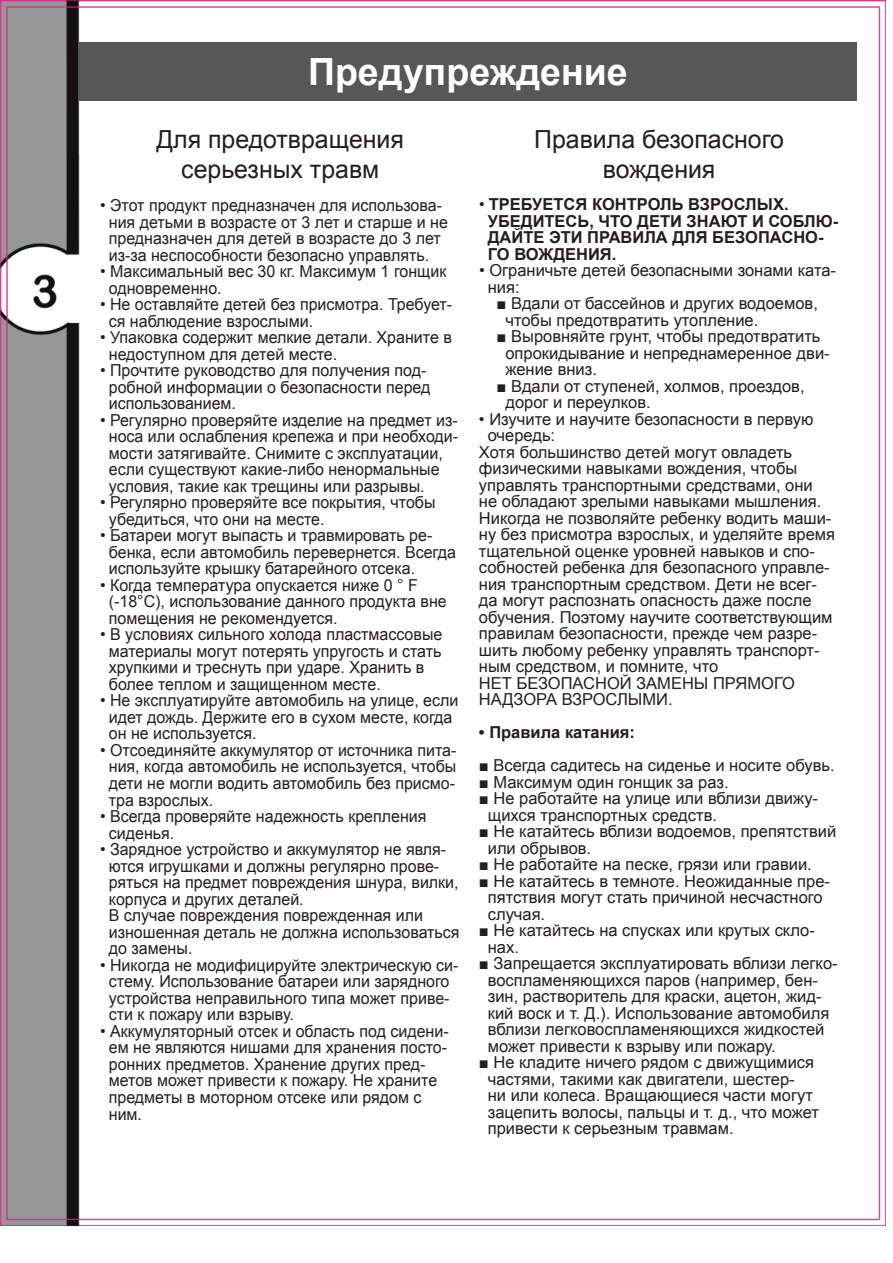
<style>
.page{position:relative;width:893px;height:1263px;background:#fff}
.page>*{position:absolute;margin:0;border:0;box-sizing:border-box;transform-origin:0 0}
.t1{font:700 37.5px "Arial";color:#fff}
.t2{font:24.9px/29.8px "Arial";color:#231f20;text-align:center}
.t3{font:16.5px/16.5px "Arial";color:#231f20}
.t4{font:700 16.5px/16.5px "Arial";color:#231f20}
.s1{font-weight:400}
</style>
<div class="page">
<img style="left:0;top:0;width:885px;height:1225px">
<div style="left:79px;top:42px;width:778px;height:59px;background:#555857"></div>
<div style="left:91px;top:121px;width:757px;height:1058px;background:#fff"></div>
<h1 class="t1" style="left:308px;top:47px;width:321px">Предупреждение</h1>
<h2 class="t2" style="left:156px;top:125px;width:249px">Для предотвращения серьезных травм</h2>
<p class="t3" style="left:109px;top:198px;width:341px;text-indent:-9px">• Этот продукт предназначен для использова&shy;ния детьми в возрасте от 3 лет и старше и не предназначен для детей в возрасте до 3 лет из-за неспособности безопасно управлять.</p>
<p class="t3" style="left:109px;top:264px;width:339px;text-indent:-9px">• Максимальный вес 30 кг. Максимум 1 гонщик одновременно.</p>
<p class="t3" style="left:109px;top:297px;width:345px;text-indent:-9px">• Не оставляйте детей без присмотра. Требует&shy;ся наблюдение взрослыми.</p>
<p class="t3" style="left:109px;top:330px;width:344px;text-indent:-9px">• Упаковка содержит мелкие детали. Храните в недоступном для детей месте.</p>
<p class="t3" style="left:109px;top:363px;width:323px;text-indent:-9px">• Прочтите руководство для получения под&shy;робной информации о безопасности перед использованием.</p>
<p class="t3" style="left:109px;top:412px;width:351px;text-indent:-9px">• Регулярно проверяйте изделие на предмет из&shy;носа или ослабления крепежа и при необходи&shy;мости затягивайте. Снимите с эксплуатации, если существуют какие-либо ненормальные условия, такие как трещины или разрывы.</p>
<p class="t3" style="left:109px;top:495px;width:328px;text-indent:-9px">• Регулярно проверяйте все покрытия, чтобы убедиться, что они на месте.</p>
<p class="t3" style="left:109px;top:528px;width:349px;text-indent:-9px">• Батареи могут выпасть и травмировать ре&shy;бенка, если автомобиль перевернется. Всегда используйте крышку батарейного отсека.</p>
<p class="t3" style="left:109px;top:577px;width:339px;text-indent:-9px">• Когда температура опускается ниже 0 ° F (-18°C), использование данного продукта вне помещения не рекомендуется.</p>
<p class="t3" style="left:109px;top:627px;width:335px;text-indent:-9px">• В условиях сильного холода пластмассовые материалы могут потерять упругость и стать хрупкими и треснуть при ударе. Хранить в более теплом и защищенном месте.</p>
<p class="t3" style="left:109px;top:693px;width:351px;text-indent:-9px">• Не эксплуатируйте автомобиль на улице, если идет дождь. Держите его в сухом месте, когда он не используется.</p>
<p class="t3" style="left:109px;top:742px;width:349px;text-align:justify;text-indent:-9px">• Отсоединяйте аккумулятор от источника пита&shy;ния, когда автомобиль не используется, чтобы дети не могли водить автомобиль без присмо&shy;тра взрослых.</p>
<p class="t3" style="left:109px;top:808px;width:319px;text-indent:-9px">• Всегда проверяйте надежность крепления сиденья.</p>
<p class="t3" style="left:109px;top:841px;width:352px;text-indent:-9px">• Зарядное устройство и аккумулятор не явля&shy;ются игрушками и должны регулярно прове&shy;ряться на предмет повреждения шнура, вилки, корпуса и других деталей.<br>В случае повреждения поврежденная или изношенная деталь не должна использоваться до замены.</p>
<p class="t3" style="left:109px;top:957px;width:351px;text-indent:-9px">• Никогда не модифицируйте электрическую си&shy;стему. Использование батареи или зарядного устройства неправильного типа может приве&shy;сти к пожару или взрыву.</p>
<p class="t3" style="left:109px;top:1022px;width:341px;text-indent:-9px">• Аккумуляторный отсек и область под сидени&shy;ем не являются нишами для хранения посто&shy;ронних предметов. Хранение других пред&shy;метов может привести к пожару. Не храните предметы в моторном отсеке или рядом с ним.</p>
<h2 class="t2" style="left:534px;top:125px;width:251px">Правила безопасного вождения</h2>
<p class="t4" style="left:488px;top:197px;width:352px;text-indent:-9px"><span class="s1">•</span> ТРЕБУЕТСЯ КОНТРОЛЬ ВЗРОСЛЫХ.<br>УБЕДИТЕСЬ, ЧТО ДЕТИ ЗНАЮТ И СОБЛЮ-<br>ДАЙТЕ ЭТИ ПРАВИЛА ДЛЯ БЕЗОПАСНО-<br>ГО ВОЖДЕНИЯ.</p>
<p class="t3" style="left:488px;top:262px;width:350px;text-indent:-9px">• Ограничьте детей безопасными зонами ката&shy;ния:</p>
<p class="t3" style="left:505px;top:295px;width:314px;text-indent:-9px">■ Вдали от бассейнов и других водоемов, чтобы предотвратить утопление.</p>
<p class="t3" style="left:505px;top:328px;width:326px;text-indent:-9px">■ Выровняйте грунт, чтобы предотвратить опрокидывание и непреднамеренное дви&shy;жение вниз.</p>
<p class="t3" style="left:505px;top:378px;width:301px;text-indent:-9px">■ Вдали от ступеней, холмов, проездов, дорог и переулков.</p>
<p class="t3" style="left:479px;top:411px;width:336px">• Изучите и научите безопасности в первую</p>
<p class="t3" style="left:488px;top:427px;width:69px">очередь:</p>
<p class="t3" style="left:479px;top:444px;width:315px">Хотя большинство детей могут овладеть</p>
<p class="t3" style="left:479px;top:460px;width:320px">физическими навыками вождения, чтобы</p>
<p class="t3" style="left:479px;top:477px;width:335px">управлять транспортными средствами, они</p>
<p class="t3" style="left:479px;top:493px;width:344px">не обладают зрелыми навыками мышления.</p>
<p class="t3" style="left:479px;top:510px;width:354px">Никогда не позволяйте ребенку водить маши-</p>
<p class="t3" style="left:479px;top:526px;width:358px">ну без присмотра взрослых, и уделяйте время</p>
<p class="t3" style="left:479px;top:543px;width:337px">тщательной оценке уровней навыков и спо-</p>
<p class="t3" style="left:479px;top:559px;width:352px">собностей ребенка для безопасного управле-</p>
<p class="t3" style="left:479px;top:576px;width:340px">ния транспортным средством. Дети не всег-</p>
<p class="t3" style="left:479px;top:592px;width:334px">да могут распознать опасность даже после</p>
<p class="t3" style="left:479px;top:609px;width:355px">обучения. Поэтому научите соответствующим</p>
<p class="t3" style="left:479px;top:625px;width:340px">правилам безопасности, прежде чем разре-</p>
<p class="t3" style="left:479px;top:642px;width:342px">шить любому ребенку управлять транспорт-</p>
<p class="t3" style="left:479px;top:658px;width:241px">ным средством, и помните, что</p>
<p class="t3" style="left:479px;top:675px;width:317px">НЕТ БЕЗОПАСНОЙ ЗАМЕНЫ ПРЯМОГО</p>
<p class="t3" style="left:479px;top:691px;width:195px">НАДЗОРА ВЗРОСЛЫМИ.</p>
<p class="t4" style="left:479px;top:725px;width:157px">• Правила катания:</p>
<p class="t3" style="left:479px;top:757px;width:357px">■ Всегда садитесь на сиденье и носите обувь.</p>
<p class="t3" style="left:479px;top:774px;width:251px">■ Максимум один гонщик за раз.</p>
<p class="t3" style="left:488px;top:790px;width:332px;text-indent:-9px">■ Не работайте на улице или вблизи движу&shy;щихся транспортных средств.</p>
<p class="t3" style="left:488px;top:823px;width:350px;text-indent:-9px">■ Не катайтесь вблизи водоемов, препятствий или обрывов.</p>
<p class="t3" style="left:479px;top:856px;width:334px">■ Не работайте на песке, грязи или гравии.</p>
<p class="t3" style="left:488px;top:873px;width:344px;text-indent:-9px">■ Не катайтесь в темноте. Неожиданные пре&shy;пятствия могут стать причиной несчастного случая.</p>
<p class="t3" style="left:488px;top:922px;width:329px;text-indent:-9px">■ Не катайтесь на спусках или крутых скло&shy;нах.</p>
<p class="t3" style="left:488px;top:955px;width:351px;text-indent:-9px">■ Запрещается эксплуатировать вблизи легко&shy;воспламеняющихся паров (например, бен&shy;зин, растворитель для краски, ацетон, жид&shy;кий воск и т. Д.). Использование автомобиля вблизи легковоспламеняющихся жидкостей может привести к взрыву или пожару.</p>
<p class="t3" style="left:488px;top:1054px;width:333px;text-indent:-9px">■ Не кладите ничего рядом с движущимися частями, такими как двигатели, шестер-<br>ни или колеса. Вращающиеся части могут зацепить волосы, пальцы и т. д., что может привести к серьезным травмам.</p>
</div>
